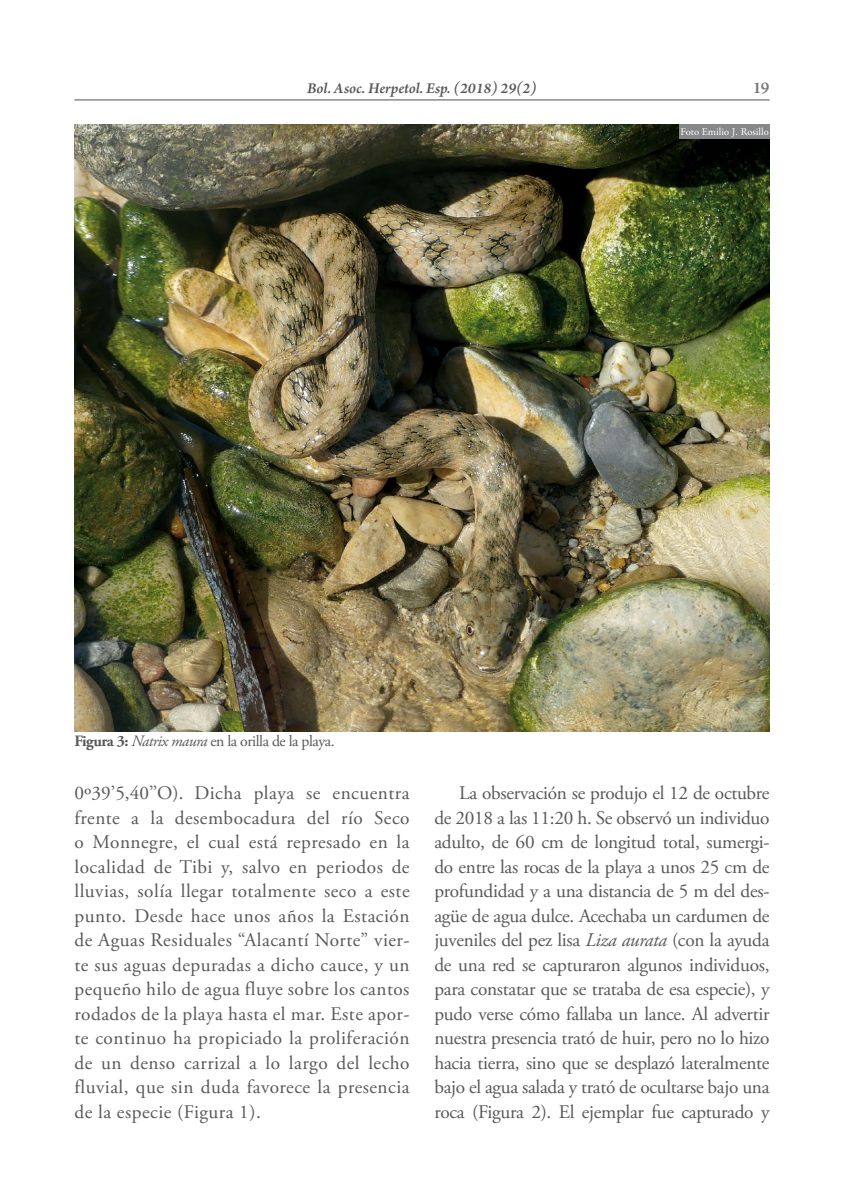
<style>
.page{position:relative;width:844px;height:1191px;background:#fff}
.page>*{position:absolute;margin:0;border:0;box-sizing:border-box;transform-origin:0 0}
.t1{font:19.25px/24.5px "Adobe Garamond Pro";letter-spacing:-.01em;color:#58585a;text-align:justify}
.t2{font:600 17.5px "Arno Pro";color:#58585a}
.t3{font:15.75px "Adobe Garamond Pro";letter-spacing:-.03em;color:#58585a}
.t4{font:italic 600 15.75px "Arno Pro";color:#58585a}
.t5{font:10.5px "Adobe Garamond Pro";color:#fff}
.s1{font-weight:700}
.s2{font-style:italic}
</style>
<div class="page">
<hr style="left:74px;top:99px;width:695px;height:2px;background:#58585a">
<img style="left:74px;top:124px;width:695px;height:607px">
<div style="left:679px;top:124px;width:90px;height:15px;background:#87888a"></div>
<p class="t4" style="left:307px;top:79px;width:231px">Bol. Asoc. Herpetol. Esp. (2018) 29(2)</p>
<p class="t2" style="left:752px;top:78px;width:19px">19</p>
<p class="t3" style="left:74px;top:731px;width:262px"><span class="s1">Figura 3:</span> <span class="s2">Natrix maura</span> en la orilla de la playa.</p>
<p class="t5" style="left:680px;top:126px;width:90px">Foto Emilio J. Rosillo</p>
<p class="t1" style="left:74px;top:781px;width:336px">0º39’5,40’’O). Dicha playa se encuentra frente a la desembocadura del río Seco o Monnegre, el cual está represado en la localidad de Tibi y, salvo en periodos de lluvias, solía llegar totalmente seco a este punto. Desde hace unos años la Estación de Aguas Residuales “Alacantí Norte” vier&shy;te sus aguas depuradas a dicho cauce, y un pequeño hilo de agua fluye sobre los cantos rodados de la playa hasta el mar. Este apor&shy;te continuo ha propiciado la proliferación de un denso carrizal a lo largo del lecho fluvial, que sin duda favorece la presencia de la especie (Figura 1).</p>
<p class="t1" style="left:434px;top:781px;width:336px;text-indent:25px">La observación se produjo el 12 de octubre de 2018 a las 11:20 h. Se observó un individuo adulto, de 60 cm de longitud total, sumergi&shy;do entre las rocas de la playa a unos 25 cm de profundidad y a una distancia de 5 m del des&shy;agüe de agua dulce. Acechaba un cardumen de juveniles del pez lisa <span class="s2">Liza aurata</span> (con la ayuda de una red se capturaron algunos individuos, para constatar que se trataba de esa especie), y pudo verse cómo fallaba un lance. Al advertir nuestra presencia trató de huir, pero no lo hizo hacia tierra, sino que se desplazó lateralmente bajo el agua salada y trató de ocultarse bajo una roca (Figura 2). El ejemplar fue capturado y</p>
</div>
